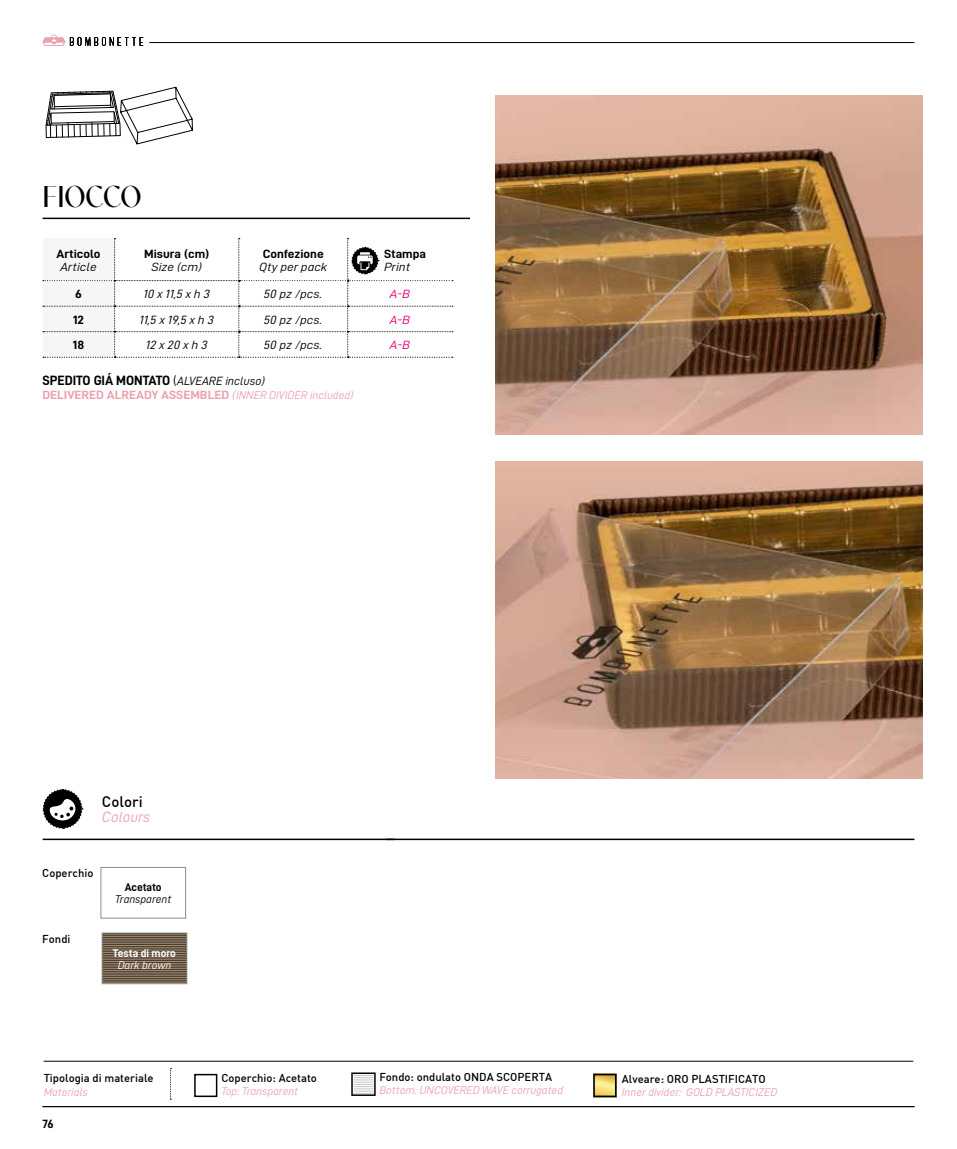
<style>
.page{position:relative;width:957px;height:1149px;background:#fff}
.page>*{position:absolute;margin:0;border:0;box-sizing:border-box;transform-origin:0 0}
.t1{font:30px "Contralto Big";color:#000}
.t2{font:15px "D DIN Italic";color:#eba2b1}
.t3{font:500 15px "DIN";color:#000}
.t4{font:13.5px "D DIN Bold";letter-spacing:-.005em;color:#000}
.t5{font:12px "D DIN Italic";color:#000;scale:1.09 1}
.t6{font:12px "D DIN Bold";color:#eba2b1;scale:1.09 1}
.t7{font:12px "D DIN Bold";color:#000;scale:1.09 1}
.t8{font:12px "D DIN Italic";color:#e6007d;scale:1.09 1}
.t9{font:12px "D DIN Bold";color:#000}
.t10{font:500 11.25px "DIN";color:#000}
.t11{font:11.25px "D DIN Italic";color:#eba2b1}
.t12{font:11.25px "D DIN Italic";color:#000}
.t13{font:11.25px "D DIN Bold";color:#fff}
.t14{font:11.25px "D DIN Italic";color:#fff}
.t15{font:11.25px "D DIN Bold";letter-spacing:-.015em;color:#000}
.s1{font-family:"D DIN"}
.s2{font-family:"D DIN Italic";font-size:12px}
.s3{font-family:"D DIN Italic"}
.s4{font-family:"D DIN Italic";font-size:11.25px}
</style>
<div class="page">
<svg style="left:170px;top:1068px;width:1px;height:31px"></svg>
<hr style="left:43px;top:838px;width:351px;height:1px;background:#000">
<svg style="left:42px;top:789px;width:41px;height:40px"></svg>
<hr style="left:386px;top:838px;width:528px;height:1px;background:#000">
<hr style="left:149px;top:42px;width:765px;height:1px;background:#000">
<hr style="left:44px;top:1060px;width:869px;height:1px;background:#000">
<hr style="left:43px;top:217px;width:427px;height:2px;background:#000">
<svg style="left:43px;top:238px;width:410px;height:120px"></svg>
<img style="left:495px;top:96px;width:428px;height:338px">
<img style="left:495px;top:462px;width:428px;height:316px">
<svg style="left:102px;top:932px;width:85px;height:51px;background:#867869"></svg>
<hr style="left:103px;top:935px;width:83px;height:1px;background:#fff">
<hr style="left:103px;top:937px;width:83px;height:1px;background:#fff">
<hr style="left:103px;top:939px;width:83px;height:1px;background:#fff">
<hr style="left:103px;top:941px;width:83px;height:1px;background:#fff">
<hr style="left:103px;top:943px;width:83px;height:1px;background:#fff">
<hr style="left:103px;top:944px;width:83px;height:1px;background:#fff">
<hr style="left:103px;top:946px;width:83px;height:1px;background:#fff">
<hr style="left:103px;top:948px;width:83px;height:1px;background:#fff">
<hr style="left:103px;top:950px;width:83px;height:1px;background:#fff">
<hr style="left:103px;top:951px;width:83px;height:1px;background:#fff">
<hr style="left:103px;top:953px;width:83px;height:1px;background:#fff">
<hr style="left:103px;top:955px;width:83px;height:1px;background:#fff">
<hr style="left:103px;top:957px;width:83px;height:1px;background:#fff">
<hr style="left:103px;top:959px;width:83px;height:1px;background:#fff">
<hr style="left:103px;top:960px;width:83px;height:1px;background:#fff">
<hr style="left:103px;top:962px;width:83px;height:1px;background:#fff">
<hr style="left:103px;top:964px;width:83px;height:1px;background:#fff">
<hr style="left:103px;top:966px;width:83px;height:1px;background:#fff">
<hr style="left:103px;top:967px;width:83px;height:1px;background:#fff">
<hr style="left:103px;top:969px;width:83px;height:1px;background:#fff">
<hr style="left:103px;top:976px;width:83px;height:1px;background:#fff">
<hr style="left:103px;top:971px;width:83px;height:1px;background:#fff">
<hr style="left:103px;top:978px;width:83px;height:1px;background:#fff">
<hr style="left:103px;top:973px;width:83px;height:1px;background:#fff">
<hr style="left:103px;top:980px;width:83px;height:1px;background:#fff">
<hr style="left:103px;top:975px;width:83px;height:1px;background:#fff">
<hr style="left:103px;top:982px;width:83px;height:1px;background:#fff">
<hr style="left:103px;top:934px;width:83px;height:1px;background:#fff">
<div style="left:101px;top:867px;width:85px;height:51px;border:1px solid #8e8e8d"></div>
<svg style="left:354px;top:1075px;width:19px;height:17px"></svg>
<div style="left:351px;top:1072px;width:25px;height:23px;border:2px solid #000"></div>
<div style="left:194px;top:1073px;width:23px;height:23px;border:2px solid #000"></div>
<hr style="left:43px;top:1105px;width:871px;height:1px;background:#000">
<svg style="left:43px;top:35px;width:150px;height:110px"></svg>
<img style="left:596px;top:1076px;width:17px;height:17px">
<div style="left:593px;top:1073px;width:23px;height:23px;border:2px solid #000"></div>
<h1 class="t1" style="left:43px;top:174px;width:101px">FIOCCO</h1>
<p class="t7" style="left:57px;top:247px;width:42px">Articolo</p>
<p class="t5" style="left:61px;top:260px;width:35px">Article</p>
<p class="t7" style="left:144px;top:247px;width:61px">Misura (cm)</p>
<p class="t5" style="left:151px;top:260px;width:48px">Size (cm)</p>
<p class="t7" style="left:263px;top:247px;width:57px">Confezione</p>
<p class="t5" style="left:259px;top:260px;width:64px">Qty per pack</p>
<p class="t7" style="left:384px;top:247px;width:40px">Stampa</p>
<p class="t5" style="left:384px;top:260px;width:26px">Print</p>
<p class="t7" style="left:75px;top:287px;width:8px">6</p>
<p class="t5" style="left:143px;top:287px;width:63px">10 x 11,5 x h 3</p>
<p class="t5" style="left:264px;top:287px;width:55px">50 pz /pcs.</p>
<p class="t8" style="left:390px;top:287px;width:20px">A-B</p>
<p class="t7" style="left:73px;top:313px;width:12px">12</p>
<p class="t5" style="left:139px;top:313px;width:70px">11,5 x 19,5 x h 3</p>
<p class="t5" style="left:264px;top:313px;width:55px">50 pz /pcs.</p>
<p class="t8" style="left:390px;top:313px;width:20px">A-B</p>
<p class="t7" style="left:73px;top:338px;width:12px">18</p>
<p class="t5" style="left:146px;top:338px;width:58px">12 x 20 x h 3</p>
<p class="t5" style="left:264px;top:338px;width:55px">50 pz /pcs.</p>
<p class="t8" style="left:390px;top:338px;width:20px">A-B</p>
<p class="t4" style="left:42px;top:373px;width:224px">SPEDITO GIÁ MONTATO <span class="s1">(</span><span class="s2">ALVEARE incluso)</span></p>
<p class="t6" style="left:42px;top:388px;width:287px">DELIVERED ALREADY ASSEMBLED <span class="s3">(</span><span class="s4">INNER DIVIDER included)</span></p>
<h2 class="t3" style="left:102px;top:792px;width:42px">Colori</h2>
<h2 class="t2" style="left:102px;top:808px;width:50px">Colours</h2>
<p class="t10" style="left:42px;top:865px;width:53px">Coperchio</p>
<p class="t10" style="left:42px;top:930px;width:30px">Fondi</p>
<p class="t15" style="left:125px;top:881px;width:38px">Acetato</p>
<p class="t12" style="left:115px;top:893px;width:58px">Transparent</p>
<p class="t13" style="left:113px;top:946px;width:65px">Testa di moro</p>
<p class="t14" style="left:118px;top:958px;width:55px">Dark brown</p>
<p class="t10" style="left:44px;top:1070px;width:111px">Tipologia di materiale</p>
<p class="t11" style="left:44px;top:1085px;width:46px">Materials</p>
<p class="t9" style="left:43px;top:1116px;width:13px">76</p>
<p class="t10" style="left:221px;top:1070px;width:97px">Coperchio: Acetato</p>
<p class="t11" style="left:221px;top:1084px;width:78px">Top: Transparent</p>
<p class="t10" style="left:379px;top:1069px;width:174px">Fondo: ondulato ONDA SCOPERTA</p>
<p class="t11" style="left:379px;top:1084px;width:185px">Bottom: UNCOVERED WAVE corrugated</p>
<p class="t10" style="left:622px;top:1071px;width:145px">Alveare: ORO PLASTIFICATO</p>
<p class="t11" style="left:622px;top:1085px;width:157px">Inner divider: GOLD PLASTICIZED</p>
</div>
